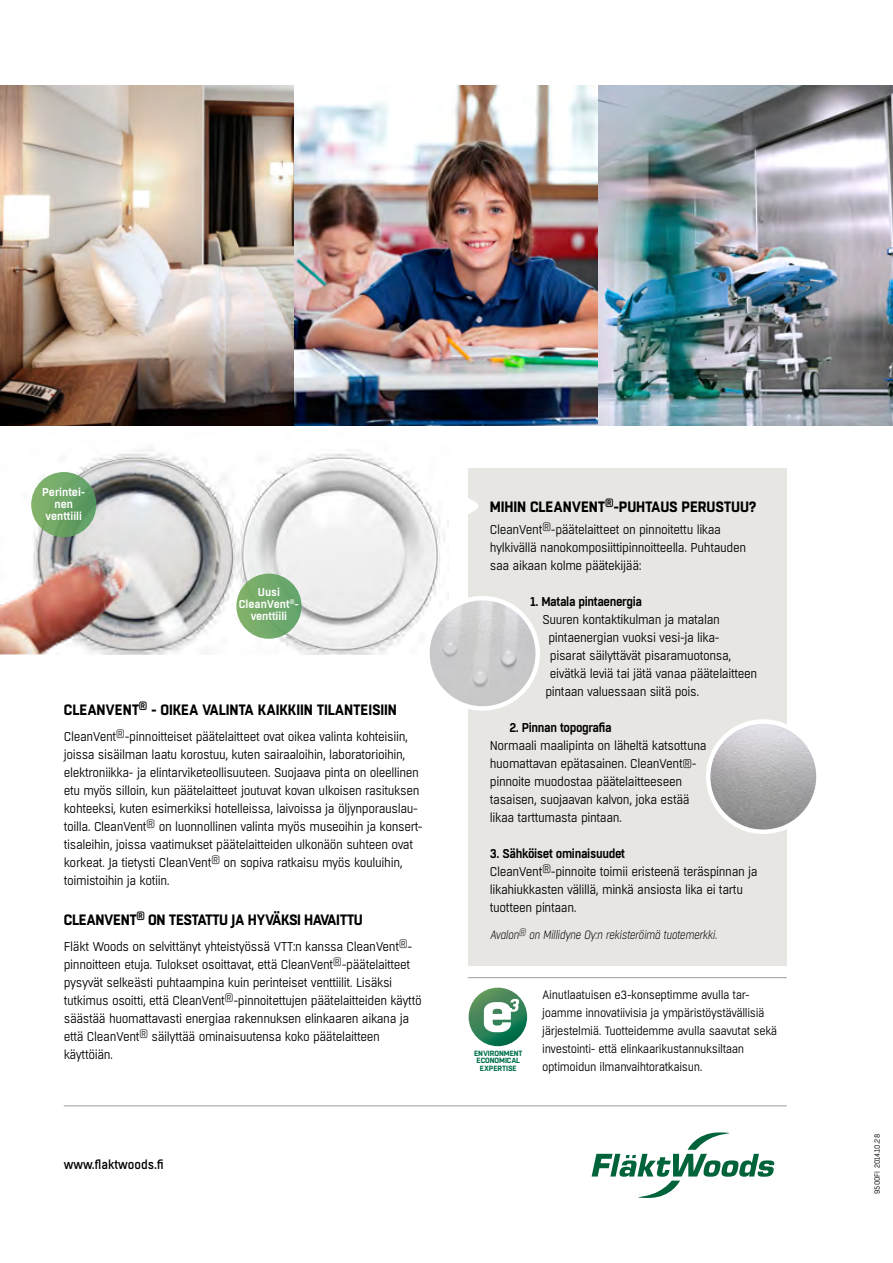
<style>
.page{position:relative;width:893px;height:1263px;background:#fff}
.page>*{position:absolute;margin:0;border:0;box-sizing:border-box;transform-origin:0 0}
.t1{font:700 15px "Boxed";letter-spacing:-.01em;color:#000;scale:.95 1}
.t2{font:700 15px "Boxed";letter-spacing:-.03em;color:#000;scale:.95 1}
.t3{font:12.75px/18px "Boxed";letter-spacing:-.03em;color:#000;scale:.95 1}
.t4{font:600 12.75px "Boxed";letter-spacing:-.03em;color:#000;scale:.95 1}
.t5{font:500 12.75px "Boxed";color:#000;scale:.95 1}
.t6{font:12px/18px "Boxed";letter-spacing:-.03em;color:#000;scale:.95 1}
.t7{font:italic 300 12px "Boxed";letter-spacing:-.03em;color:#000;scale:.95 1}
.t8{font:600 11.25px/12px "Boxed";color:#fff;text-align:center}
.t9{font:700 7.5px/7.9px "Boxed";letter-spacing:-.01em;color:#00714c;text-align:center}
.t10{font:7.5px "Boxed";color:#000;scale:.95 1}
.s1{font-weight:600}
</style>
<div class="page">
<hr style="left:64px;top:1105px;width:723px;height:1px;background:#9d9d9c">
<hr style="left:468px;top:977px;width:319px;height:1px;background:#9d9d9c">
<svg style="left:592px;top:1132px;width:183px;height:66px"></svg>
<div style="left:468px;top:468px;width:319px;height:498px;background:#e7e6e2"></div>
<svg style="left:468px;top:498px;width:10px;height:16px"></svg>
<svg style="left:469px;top:988px;width:58px;height:58px"></svg>
<svg style="left:484px;top:999px;width:35px;height:33px"></svg>
<img style="left:0;top:85px;width:893px;height:340px">
<img style="left:0;top:449px;width:445px;height:206px">
<div style="left:31px;top:472px;width:65px;height:65px;background:linear-gradient(to right,#88b66e,#549760);border-radius:50%"></div>
<div style="left:236px;top:574px;width:66px;height:65px;background:linear-gradient(to right,#84b36b,#66a570);border-radius:50%"></div>
<img style="left:427px;top:598px;width:111px;height:110px;border-radius:55px">
<div style="left:425px;top:596px;width:115px;height:115px;border:4px solid #fff;border-radius:50%"></div>
<img style="left:708px;top:721px;width:110px;height:111px;border-radius:55px">
<div style="left:706px;top:719px;width:115px;height:115px;border:4px solid #fff;border-radius:50%"></div>
<p class="t8" style="left:42px;top:487px;width:45px">Perintei&shy;nen venttiili</p>
<p class="t8" style="left:239px;top:586px;width:62px">Uusi<br>CleanVent<sup>®</sup>- venttiili</p>
<p class="t1" style="left:64px;top:699px;width:352px">CLEANVENT<sup>®</sup> - OIKEA VALINTA KAIKKIIN TILANTEISIIN</p>
<p class="t3" style="left:64px;top:728px;width:379px">CleanVent<sup>®</sup>-pinnoitteiset päätelaitteet ovat oikea valinta kohteisiin, joissa sisäilman laatu korostuu, kuten sairaaloihin, laboratorioihin, elektroniikka- ja elintarviketeollisuuteen. Suojaava pinta on oleellinen etu myös silloin, kun päätelaitteet joutuvat kovan ulkoisen rasituksen kohteeksi, kuten esimerkiksi hotelleissa, laivoissa ja öljynporauslau&shy;toilla. CleanVent<sup>®</sup> on luonnollinen valinta myös museoihin ja konsert&shy;tisaleihin, joissa vaatimukset päätelaitteiden ulkonäön suhteen ovat korkeat. Ja tietysti CleanVent<sup>®</sup> on sopiva ratkaisu myös kouluihin, toimistoihin ja kotiin.</p>
<p class="t2" style="left:64px;top:909px;width:316px">CLEANVENT<sup>®</sup> ON TESTATTU JA HYVÄKSI HAVAITTU</p>
<p class="t3" style="left:64px;top:938px;width:378px">Fläkt Woods on selvittänyt yhteistyössä VTT:n kanssa CleanVent<sup>®</sup>- pinnoitteen etuja. Tulokset osoittavat, että CleanVent<sup>®</sup>-päätelaitteet pysyvät selkeästi puhtaampina kuin perinteiset venttiilit. Lisäksi tutkimus osoitti, että CleanVent<sup>®</sup>-pinnoitettujen päätelaitteiden käyttö säästää huomattavasti energiaa rakennuksen elinkaaren aikana ja että CleanVent<sup>®</sup> säilyttää ominaisuutensa koko päätelaitteen käyttöiän.</p>
<p class="t5" style="left:64px;top:1157px;width:107px">www.flaktwoods.fi</p>
<p class="t1" style="left:490px;top:496px;width:282px">MIHIN CLEANVENT<sup>®</sup>-PUHTAUS PERUSTUU?</p>
<p class="t3" style="left:490px;top:521px;width:271px">CleanVent<sup>®</sup>-päätelaitteet on pinnoitettu likaa hylkivällä nanokomposiittipinnoitteella. Puhtauden saa aikaan kolme päätekijää:</p>
<p class="t4" style="left:530px;top:593px;width:119px">1. Matala pintaenergia</p>
<p class="t3" style="left:542px;top:611px;width:188px">Suuren kontaktikulman ja matalan</p>
<p class="t3" style="left:548px;top:629px;width:182px">pintaenergian vuoksi vesi-ja lika-</p>
<p class="t3" style="left:550px;top:647px;width:193px">pisarat säilyttävät pisaramuotonsa,</p>
<p class="t3" style="left:550px;top:665px;width:220px">eivätkä leviä tai jätä vanaa päätelaitteen</p>
<p class="t3" style="left:545px;top:683px;width:164px">pintaan valuessaan siitä pois.</p>
<p class="t4" style="left:509px;top:719px;width:109px">2. Pinnan topografia</p>
<p class="t3" style="left:490px;top:737px;width:230px">Normaali maalipinta on läheltä katsottuna huomattavan epätasainen. CleanVent®- pinnoite muodostaa päätelaitteeseen tasaisen, suojaavan kalvon, joka estää likaa tarttumasta pintaan.</p>
<p class="t3" style="left:490px;top:845px;width:283px"><span class="s1">3. Sähköiset ominaisuudet<br></span>CleanVent<sup>®</sup>-pinnoite toimii eristeenä teräspinnan ja likahiukkasten välillä, minkä ansiosta lika ei tartu tuotteen pintaan.</p>
<p class="t7" style="left:490px;top:927px;width:241px">Avalon<sup>®</sup> on Millidyne Oy:n rekisteröimä tuotemerkki.</p>
<p class="t9" style="left:474px;top:1049px;width:50px">ENVIRONMENT<br>ECONOMICAL<br>EXPERTISE</p>
<p class="t6" style="left:542px;top:986px;width:249px">Ainutlaatuisen e3-konseptimme avulla tar&shy;joamme innovatiivisia ja ympäristöystävällisiä järjestelmiä. Tuotteidemme avulla saavutat sekä investointi- että elinkaarikustannuksiltaan optimoidun ilmanvaihtoratkaisun.</p>
<p class="t10" style="left:873px;top:1194px;width:64px;rotate:-90deg">9500FI 2014.10.28</p>
</div>
